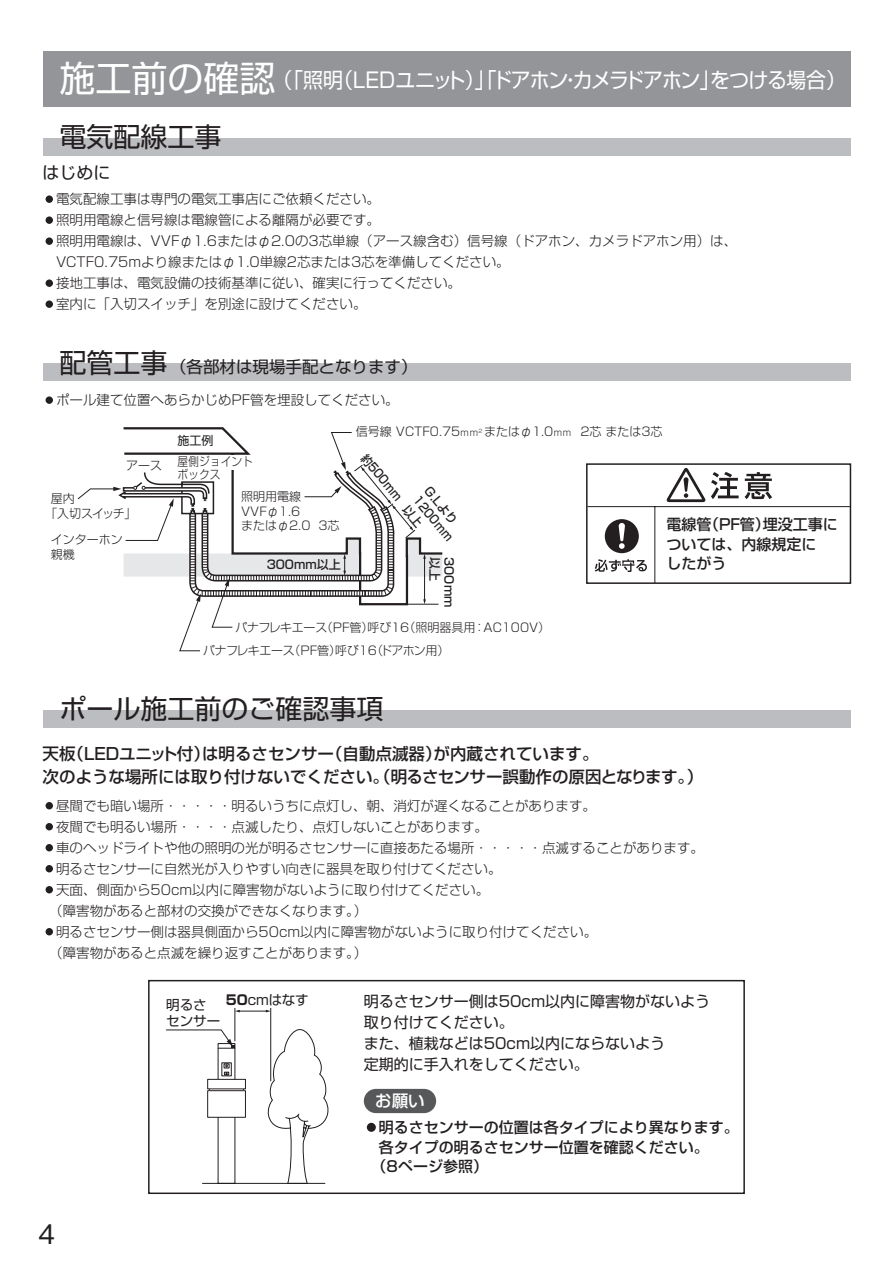
<style>
.page{position:relative;width:893px;height:1263px;background:#fff}
.page>*{position:absolute;margin:0;border:0;box-sizing:border-box;transform-origin:0 0}
.t1{font:27px "Shin Go Pro Regular 90 msp RKSJ H";color:#231f20}
.t2{font:500 27px "Gothic BBB Pro";color:#231f20}
.t3{font:21px "Shin Go Pro Regular 90 msp RKSJ H";letter-spacing:-.045em;color:#fff;scale:.95 1}
.t4{font:16.95px "Shin Go Pro Regular 90 msp RKSJ H";color:#231f20}
.t5{font:16.5px/22.5px "Shin Go Pro Medium 90 msp RKSJ H";color:#231f20}
.t6{font:16.5px "Shin Go Pro Regular 90 msp RKSJ H";color:#231f20}
.t7{font:16.5px "Shin Go Pro Medium 90 msp RKSJ H";color:#fff}
.t8{font:15px/19.5px "Shin Go Pro Medium 90 msp RKSJ H";color:#231f20}
.t9{font:15px/21px "Shin Go Pro Regular 90 msp RKSJ H";color:#231f20}
.t10{font:13.5px/21px "Shin Go Pro Light 90 msp RKSJ H";color:#231f20}
.t11{font:13.5px "Shin Go Pro Regular 90 msp RKSJ H";color:#231f20}
.t12{font:12px/14.4px "Shin Go Pro Light 90 msp RKSJ H";color:#231f20}
.t13{font:12px/14.4px "Shin Go Pro Medium 90 msp RKSJ H";color:#231f20}
.t14{font:12px "Shin Go Pro Light 90 msp RKSJ H";letter-spacing:-.025em;color:#231f20}
.t15{font:12px/12.8px "Shin Go Pro Light 90 msp RKSJ H";color:#231f20;scale:.9 1}
.t16{font:12px/15px "Shin Go Pro Light 90 msp RKSJ H";letter-spacing:-.04em;color:#231f20}
.t17{font:12px "Shin Go Pro Medium 90 msp RKSJ H";color:#231f20;scale:.9 1}
.t18{font:12px "Shin Go Pro Regular 90 msp RKSJ H";color:#231f20}
.s1{font-size:36px}
.s2{font-size:9px}
.s3{font-family:"Shin Go Pro Bold 90 msp RKSJ H"}
</style>
<div class="page">
<div style="left:43px;top:138px;width:807px;height:17px;background:#bcbdc0"></div>
<div style="left:43px;top:51px;width:807px;height:55px;background:#939598"></div>
<div style="left:43px;top:710px;width:807px;height:17px;background:#bcbdc0"></div>
<div style="left:43px;top:364px;width:807px;height:17px;background:#bcbdc0"></div>
<div style="left:148px;top:980px;width:597px;height:214px;border:2px solid #231f20"></div>
<svg style="left:745px;top:472px;width:27px;height:27px"></svg>
<svg style="left:666px;top:468px;width:73px;height:34px"></svg>
<hr style="left:654px;top:507px;width:1px;height:76px;background:#231f20">
<hr style="left:587px;top:506px;width:264px;height:1px;background:#231f20">
<svg style="left:595px;top:559px;width:52px;height:13px"></svg>
<svg style="left:605px;top:519px;width:34px;height:34px"></svg>
<div style="left:586px;top:463px;width:265px;height:121px;border:2px solid #231f20"></div>
<div style="left:364px;top:1089px;width:72px;height:24px;background:#57585a;border-radius:12px"></div>
<svg style="left:77px;top:428px;width:365px;height:223px"></svg>
<svg style="left:236px;top:1010px;width:34px;height:2px"></svg>
<hr style="left:235px;top:1008px;width:1px;height:33px;background:#231f20">
<hr style="left:270px;top:1008px;width:1px;height:73px;background:#231f20">
<svg style="left:166px;top:1027px;width:163px;height:157px"></svg>
<h2 class="t3" style="left:60px;top:63px;width:829px"><span class="s1">施工前の確認</span>（「照明（LEDユニット）」「ドアホン・カメラドアホン」をつける場合）</h2>
<h1 class="t1" style="left:60px;top:115px;width:163px">電気配線工事</h1>
<p class="t4" style="left:43px;top:158px;width:70px">はじめに</p>
<p class="t10" style="left:43px;top:187px;width:339px">●電気配線工事は専門の電気工事店にご依頼ください。</p>
<p class="t10" style="left:43px;top:208px;width:339px">●照明用電線と信号線は電線管による離隔が必要です。</p>
<p class="t10" style="left:43px;top:229px;width:696px">●照明用電線は、VVFφ1.6またはφ2.0の3芯単線（アース線含む）信号線（ドアホン、カメラドアホン用）は、　VCTF0.75mより線またはφ1.0単線2芯または3芯を準備してください。</p>
<p class="t10" style="left:43px;top:271px;width:420px">●接地工事は、電気設備の技術基準に従い、確実に行ってください。</p>
<p class="t10" style="left:43px;top:292px;width:325px">●室内に「入切スイッチ」を別途に設けてください。</p>
<h1 class="t1" style="left:60px;top:340px;width:109px">配管工事</h1>
<p class="t6" style="left:170px;top:353px;width:249px">（各部材は現場手配となります）</p>
<p class="t10" style="left:43px;top:388px;width:358px">●ポール建て位置へあらかじめPF管を埋設してください。</p>
<p class="t18" style="left:178px;top:430px;width:37px">施工例</p>
<p class="t12" style="left:356px;top:422px;width:308px">信号線 VCTF0.75<span class="s2">ｍｍ</span><sup>2</sup> またはφ1.0<span class="s2">ｍｍ　</span>2芯 または3芯</p>
<p class="t12" style="left:126px;top:457px;width:37px">アース</p>
<p class="t16" style="left:45px;top:490px;width:93px;text-indent:6px">屋内<br>「入切スイッチ」</p>
<p class="t12" style="left:51px;top:530px;width:73px;line-height:15px">インターホン親機</p>
<p class="t15" style="left:177px;top:454px;width:85px">屋側ジョイントボックス</p>
<p class="t12" style="left:241px;top:488px;width:100px">照明用電線<br>VVFφ1.6<br>またはφ2.0 3芯</p>
<p class="t17" style="left:371px;top:449px;width:63px;rotate:50deg">約500mm</p>
<p class="t13" style="left:433px;top:483px;width:56px;rotate:50deg">G.Lより<br>1200ｍｍ以上</p>
<p class="t13" style="left:267px;top:556px;width:75px">300mm以上</p>
<p class="t13" style="left:443px;top:557px;width:25px;rotate:90deg">以上</p>
<p class="t13" style="left:458px;top:557px;width:51px;rotate:90deg">300mm</p>
<p class="t12" style="left:235px;top:619px;width:316px">パナフレキエース（PF管）呼び16（照明器具用：AC100V）</p>
<p class="t14" style="left:203px;top:641px;width:248px">パナフレキエース（PF管）呼び16（ドアホン用）</p>
<h1 class="t1" style="left:60px;top:686px;width:325px">ポール施工前のご確認事項</h1>
<p class="t8" style="left:666px;top:513px;width:173px">電線管（PF管）埋没工事については、内線規定に<br>したがう</p>
<p class="t5" style="left:43px;top:740px;width:662px">天板（LEDユニット付）は明るさセンサー（自動点滅器）が内蔵されています。<br>次のような場所には取り付けないでください。（明るさセンサー誤動作の原因となります。）</p>
<p class="t10" style="left:43px;top:793px;width:555px">●昼間でも暗い場所・・・・・明るいうちに点灯し、朝、消灯が遅くなることがあります。</p>
<p class="t10" style="left:43px;top:814px;width:447px">●夜間でも明るい場所・・・・点滅したり、点灯しないことがあります。</p>
<p class="t10" style="left:43px;top:835px;width:663px">●車のヘッドライトや他の照明の光が明るさセンサーに直接あたる場所・・・・・点滅することがあります。</p>
<p class="t10" style="left:43px;top:856px;width:460px">●明るさセンサーに自然光が入りやすい向きに器具を取り付けてください。</p>
<p class="t10" style="left:49px;top:877px;width:441px;text-indent:-7px">●天面、側面から50cm以内に障害物がないように取り付けてください。（障害物があると部材の交換ができなくなります。）</p>
<p class="t10" style="left:49px;top:919px;width:549px;text-indent:-7px">●明るさセンサー側は器具側面から50cm以内に障害物がないように取り付けてください。（障害物があると点滅を繰り返すことがあります。）</p>
<h1 class="t2" style="left:38px;top:1212px;width:19px">4</h1>
<p class="t11" style="left:166px;top:994px;width:42px">明るさ</p>
<p class="t11" style="left:226px;top:989px;width:84px"><span class="s3">50</span>cmはなす</p>
<p class="t11" style="left:166px;top:1010px;width:55px">センサー</p>
<p class="t9" style="left:364px;top:989px;width:348px">明るさセンサー側は50cm以内に障害物がないよう取り付けてください。<br>また、植栽などは50cm以内にならないよう<br>定期的に手入れをしてください。</p>
<p class="t7" style="left:375px;top:1087px;width:51px">お願い</p>
<p class="t8" style="left:364px;top:1116px;width:376px">●明るさセンサーの位置は各タイプにより異なります。</p>
<p class="t8" style="left:364px;top:1135px;width:346px">　各タイプの明るさセンサー位置を確認ください。</p>
<p class="t8" style="left:372px;top:1155px;width:118px">（8ページ参照）</p>
</div>
